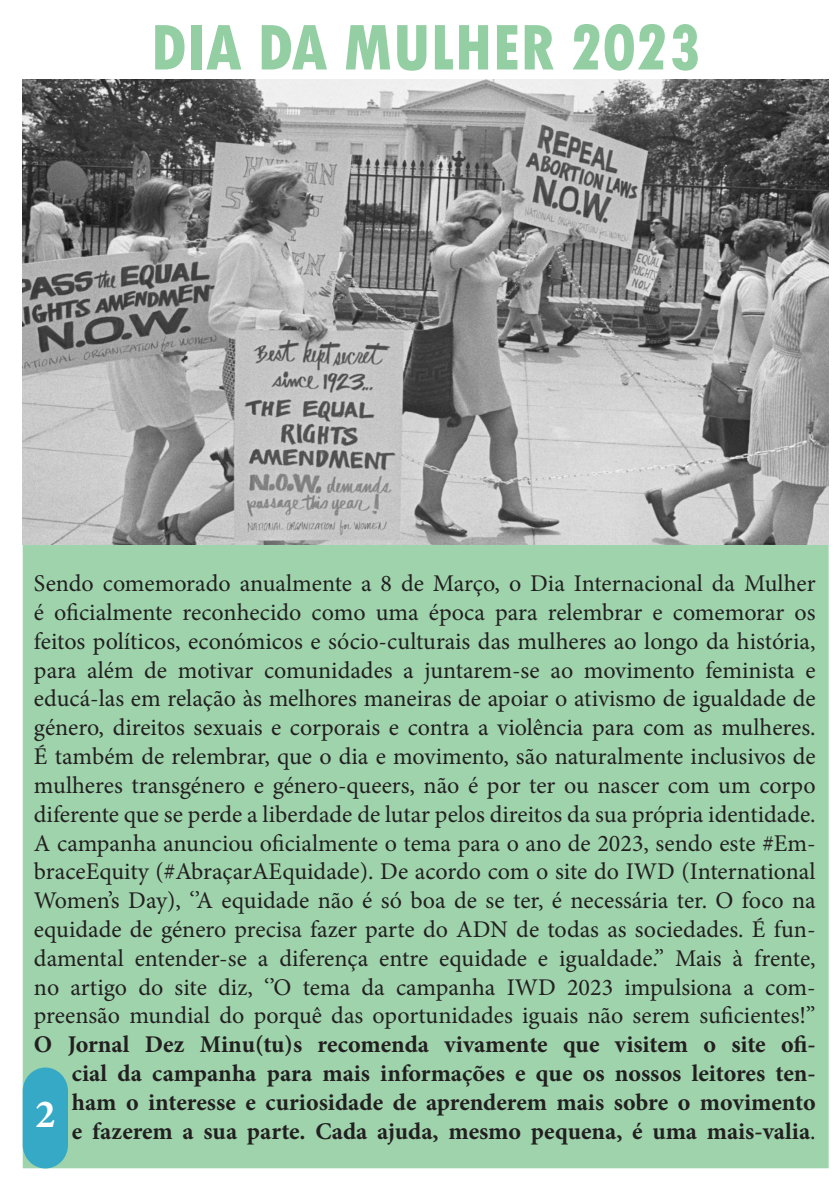
<style>
.page{position:relative;width:840px;height:1191px;background:#fff}
.page>*{position:absolute;margin:0;border:0;box-sizing:border-box;transform-origin:0 0}
.t1{font:800 condensed 68px "Tw Cen";letter-spacing:-.01em;color:#93cfa3}
.t2{font:700 40px "Minion Pro";color:#fff}
.t3{font:24px/28.8px "Minion Pro";color:#231f20;text-align:justify}
.t4{font:700 24px/28.8px "Minion Pro";color:#231f20;text-align:justify}
.s1{font-weight:400}
</style>
<div class="page">
<div style="left:23px;top:526px;width:805px;height:642px;background:#9ed3ac"></div>
<svg style="left:23px;top:1067px;width:45px;height:101px;background:#40adc3"></svg>
<img style="left:23px;top:79px;width:805px;height:465px">
<p class="t1" style="left:150px;top:7px;width:552px">DIA DA MULHER 2023</p>
<p class="t3" style="left:34px;top:569px;width:782px">Sendo comemorado anualmente a 8 de Março, o Dia Internacional da Mulher é oficialmente reconhecido como uma época para relembrar e comemorar os feitos políticos, económicos e sócio-culturais das mulheres ao longo da história, para além de motivar comunidades a juntarem-se ao movimento feminista e educá-las em relação às melhores maneiras de apoiar o ativismo de igualdade de género, direitos sexuais e corporais e contra a violência para com as mulheres.<br>É também de relembrar, que o dia e movimento, são naturalmente inclusivos de mulheres transgénero e género-queers, não é por ter ou nascer com um corpo diferente que se perde a liberdade de lutar pelos direitos da sua própria identidade.</p>
<p class="t3" style="left:34px;top:828px;width:782px">A campanha anunciou oficialmente o tema para o ano de 2023, sendo este #Em&shy;braceEquity (#AbraçarAEquidade). De acordo com o site do IWD (International Women’s Day), ‘’A equidade não é só boa de se ter, é necessária ter. O foco na equidade de género precisa fazer parte do ADN de todas as sociedades. É fun&shy;damental entender-se a diferença entre equidade e igualdade.’’ Mais à frente, no artigo do site diz, ‘’O tema da campanha IWD 2023 impulsiona a com&shy;preensão mundial do porquê das oportunidades iguais não serem suficientes!’’</p>
<p class="t4" style="left:72px;top:1029px;width:744px;text-indent:-38px">O Jornal Dez Minu(tu)s recomenda vivamente que visitem o site ofi&shy;cial da campanha para mais informações e que os nossos leitores ten&shy;ham o interesse e curiosidade de aprenderem mais sobre o movimento e fazerem a sua parte. Cada ajuda, mesmo pequena, é uma mais-valia<span class="s1">.</span></p>
<h2 class="t2" style="left:35px;top:1086px;width:22px">2</h2>
</div>
